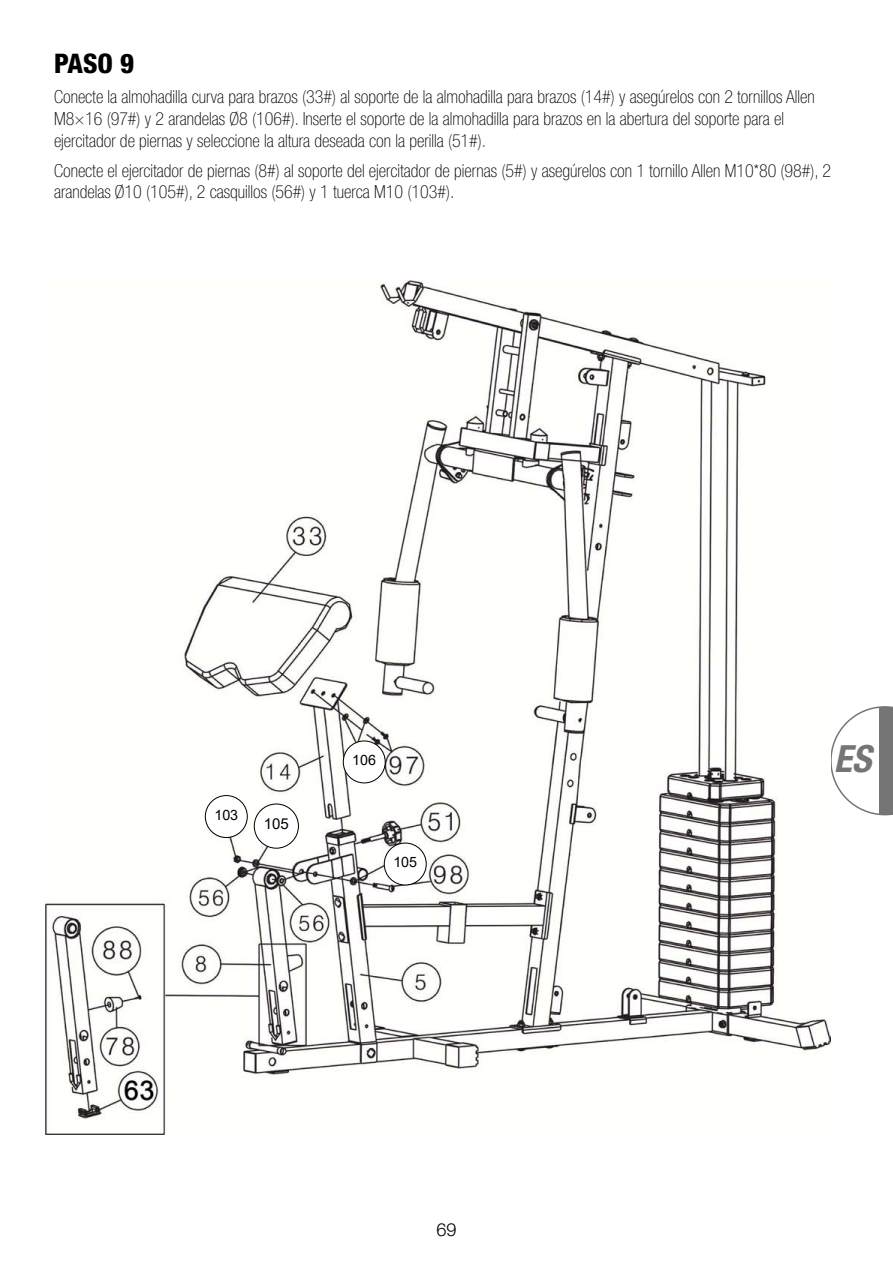
<style>
.page{position:relative;width:893px;height:1263px;background:#fff}
.page>*{position:absolute;margin:0;border:0;box-sizing:border-box;transform-origin:0 0}
.t1{font:italic 700 condensed 37.5px "Helvetica Neue LT Std";color:#767576}
.t2{font:800 condensed 27px "Helvetica Neue LT Std";color:#000}
.t3{font:100 condensed 18px/21.6px "Helvetica Neue LT Std";color:#000}
.t4{font:300 18px "Helvetica Neue LT Std";color:#000}
.t5{font:15px "Arial";color:#000}
.t6{font:14.25px "Arial";color:#000}
</style>
<div class="page">
<svg style="left:831px;top:706px;width:62px;height:109px"></svg>
<div style="left:879px;top:707px;width:14px;height:107px;background:#767576"></div>
<img style="left:45px;top:280px;width:785px;height:855px">
<div style="left:254px;top:804px;width:44px;height:44px;background:#fff;border-radius:50%"></div>
<div style="left:254px;top:803px;width:45px;height:46px;border:1px solid #000;border-radius:50%"></div>
<div style="left:384px;top:843px;width:42px;height:42px;background:#fff;border-radius:50%"></div>
<div style="left:384px;top:843px;width:43px;height:42px;border:1px solid #000;border-radius:50%"></div>
<div style="left:343px;top:741px;width:42px;height:42px;background:#fff;border-radius:50%"></div>
<div style="left:343px;top:740px;width:43px;height:43px;border:1px solid #000;border-radius:50%"></div>
<div style="left:205px;top:795px;width:42px;height:42px;background:#fff;border-radius:50%"></div>
<div style="left:205px;top:795px;width:43px;height:43px;border:1px solid #000;border-radius:50%"></div>
<h2 class="t2" style="left:54px;top:47px;width:82px">PASO 9</h2>
<p class="t3" style="left:54px;top:86px;width:762px">Conecte la almohadilla curva para brazos (33#) al soporte de la almohadilla para brazos (14#) y asegúrelos con 2 tornillos Allen<br>M8×16 (97#) y 2 arandelas Ø8 (106#). Inserte el soporte de la almohadilla para brazos en la abertura del soporte para el ejercitador de piernas y seleccione la altura deseada con la perilla (51#).</p>
<p class="t3" style="left:54px;top:159px;width:779px">Conecte el ejercitador de piernas (8#) al soporte del ejercitador de piernas (5#) y asegúrelos con 1 tornillo Allen M10*80 (98#), 2 arandelas Ø10 (105#), 2 casquillos (56#) y 1 tuerca M10 (103#).</p>
<p class="t6" style="left:214px;top:805px;width:25px">103</p>
<p class="t5" style="left:264px;top:814px;width:27px">105</p>
<p class="t6" style="left:352px;top:750px;width:25px">106</p>
<p class="t6" style="left:393px;top:852px;width:25px">105</p>
<p class="t4" style="left:436px;top:1219px;width:22px">69</p>
<h1 class="t1" style="left:834px;top:736px;width:39px">ES</h1>
</div>
